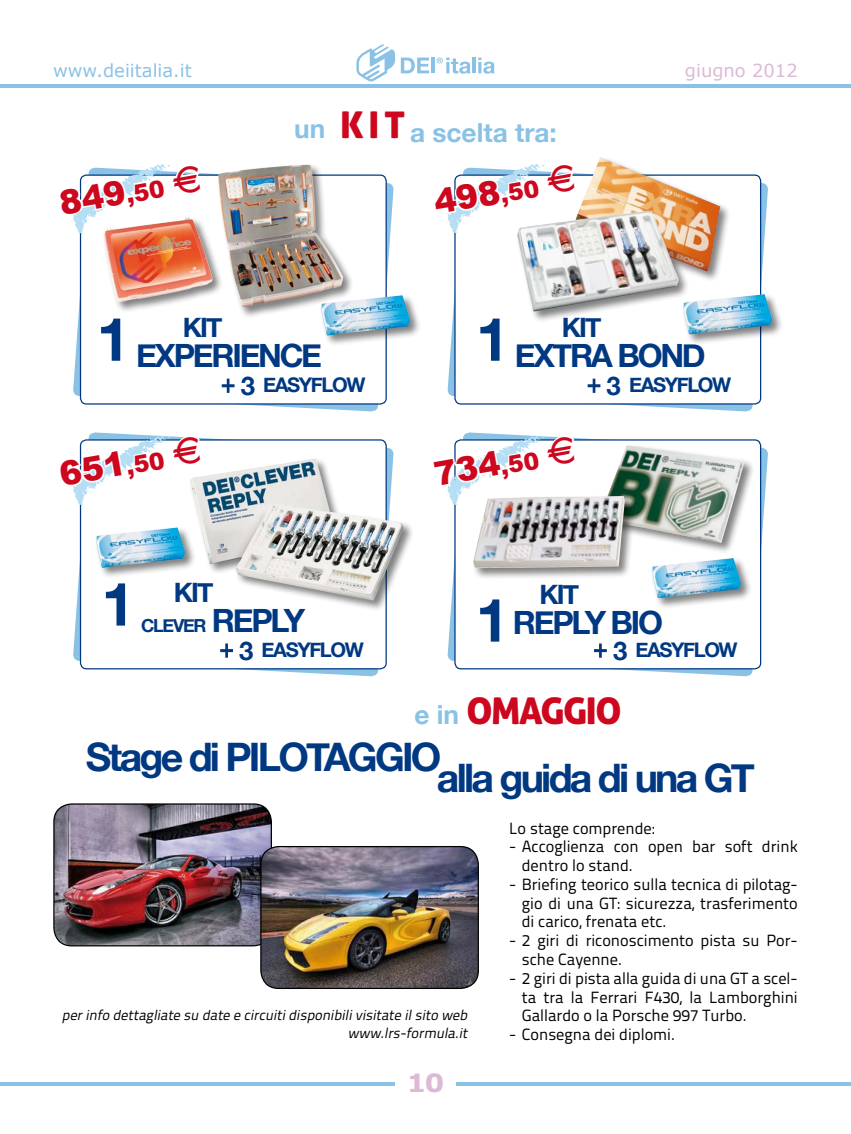
<style>
.page{position:relative;width:851px;height:1134px;background:#fff}
.page>*{position:absolute;margin:0;border:0;box-sizing:border-box;transform-origin:0 0}
.t1{font:700 60.25px "Helvetica Neue";color:#003882}
.t2{font:700 39.25px "Helvetica Neue";letter-spacing:-.07em;color:#003882}
.t3{font:36.75px "Aller Display";letter-spacing:-.04em;color:#cd071e}
.t4{font:900 33.25px "Arial";color:#cd071e}
.t5{font:700 32.12px "Helvetica Neue";letter-spacing:-.07em;color:#003882}
.t6{font:700 26.75px "Helvetica Neue";letter-spacing:-.07em;color:#003882}
.t7{font:700 26.25px "Helvetica Neue";color:#8ac2e6}
.t8{font:700 25px "Verdana";color:#dcb9d5;scale:1.1 1}
.t9{font:700 20.12px "Helvetica Neue";letter-spacing:-.07em;color:#003882}
.t10{font:700 18px "Helvetica Neue";letter-spacing:-.07em;color:#003882}
.t11{font:17.88px "Verdana";color:#8ac2e6}
.t12{font:17.88px "Verdana";color:#dcb9d5}
.t13{font:16.25px/18.8px "Titillium Text 22 L";color:#000}
.t14{font:italic 14.38px/18.8px "Titillium Text 22 L";color:#000;text-align:right}
.s1{font-size:23.5px}
.s2{font-family:"Euro font";font-weight:400}
.s3{font-size:25.75px}
.s4{font-size:60.25px}
.s5{font-size:32.12px}
.s6{font-family:"Helvetica Neue";font-weight:700;font-size:26.25px;color:#8ac2e6}
</style>
<div class="page">
<hr style="left:0;top:84px;width:850px;height:4px;background:#8ac2e6">
<hr style="left:0;top:1082px;width:850px;height:3px;background:#8ac2e6">
<svg style="left:356px;top:44px;width:39px;height:38px"></svg>
<svg style="left:401px;top:58px;width:28px;height:15px"></svg>
<hr style="left:431px;top:58px;width:4px;height:15px;background:#8ac2e6">
<svg style="left:436px;top:58px;width:34px;height:16px"></svg>
<hr style="left:472px;top:58px;width:3px;height:15px;background:#8ac2e6">
<svg style="left:478px;top:58px;width:16px;height:16px"></svg>
<div style="left:395px;top:1058px;width:60px;height:49px;background:#fff"></div>
<img style="left:54px;top:804px;width:217px;height:142px">
<div style="left:53px;top:803px;width:219px;height:143px;border:1px solid #000;border-radius:18px"></div>
<img style="left:261px;top:847px;width:217px;height:141px">
<div style="left:260px;top:846px;width:219px;height:143px;border:1px solid #000;border-radius:18px"></div>
<svg style="left:73px;top:173px;width:321px;height:239px"></svg>
<div style="left:80px;top:175px;width:306px;height:229px;background:#fff;border-radius:6px"></div>
<svg style="left:222px;top:379px;width:12px;height:14px"></svg>
<div style="left:319px;top:294px;width:103px;height:53px;background:#000;opacity:.5"></div>
<img style="left:320px;top:295px;width:90px;height:41px">
<svg style="left:447px;top:176px;width:321px;height:236px"></svg>
<div style="left:455px;top:175px;width:305px;height:229px;background:#fff;border-radius:6px"></div>
<div style="left:516px;top:156px;width:215px;height:167px;background:#000;opacity:.5"></div>
<img style="left:517px;top:157px;width:203px;height:155px">
<svg style="left:587px;top:379px;width:13px;height:14px"></svg>
<div style="left:681px;top:293px;width:102px;height:53px;background:#000;opacity:.5"></div>
<img style="left:682px;top:294px;width:90px;height:40px">
<svg style="left:73px;top:432px;width:321px;height:245px"></svg>
<div style="left:80px;top:440px;width:306px;height:229px;background:#fff;border-radius:6px"></div>
<div style="left:80px;top:439px;width:307px;height:230px;border:1px solid #003882;border-radius:6px"></div>
<svg style="left:220px;top:643px;width:13px;height:15px"></svg>
<div style="left:94px;top:526px;width:103px;height:53px;background:#000;opacity:.5"></div>
<img style="left:96px;top:527px;width:89px;height:41px">
<svg style="left:447px;top:432px;width:321px;height:245px"></svg>
<div style="left:455px;top:440px;width:305px;height:229px;background:#fff;border-radius:6px"></div>
<div style="left:454px;top:439px;width:307px;height:230px;border:1px solid #003882;border-radius:6px"></div>
<svg style="left:594px;top:643px;width:12px;height:15px"></svg>
<div style="left:650px;top:557px;width:102px;height:53px;background:#000;opacity:.5"></div>
<img style="left:651px;top:558px;width:90px;height:40px">
<div style="left:102px;top:216px;width:122px;height:98px;background:#000;opacity:.5"></div>
<img style="left:104px;top:217px;width:109px;height:85px">
<div style="left:217px;top:163px;width:137px;height:156px;background:#000;opacity:.5"></div>
<img style="left:218px;top:165px;width:125px;height:143px">
<div style="left:598px;top:444px;width:157px;height:110px;background:#000;opacity:.5"></div>
<img style="left:599px;top:445px;width:145px;height:98px">
<div style="left:472px;top:494px;width:164px;height:86px;background:#000;opacity:.5"></div>
<img style="left:473px;top:496px;width:151px;height:72px">
<div style="left:188px;top:457px;width:227px;height:155px;background:#000;opacity:.5"></div>
<img style="left:190px;top:458px;width:213px;height:143px">
<svg style="left:73px;top:164px;width:130px;height:70px"></svg>
<svg style="left:447px;top:161px;width:130px;height:72px"></svg>
<svg style="left:73px;top:433px;width:130px;height:72px"></svg>
<svg style="left:447px;top:433px;width:130px;height:72px"></svg>
<p class="t11" style="left:53px;top:59px;width:140px">www.deiitalia.it</p>
<p class="t12" style="left:685px;top:59px;width:114px">giugno 2012</p>
<h3 class="t7" style="left:294px;top:117px;width:264px">un <sup>K</sup> <sup>I</sup> <sup>T</sup> a scelta tra:</h3>
<h3 class="t4" style="left:56px;top:179px;width:146px;rotate:-10deg">849<span class="s1">,50</span> <span class="s2">E</span></h3>
<h3 class="t4" style="left:430px;top:179px;width:146px;rotate:-10deg">498<span class="s1">,50</span> <span class="s2">E</span></h3>
<h1 class="t1" style="left:97px;top:302px;width:35px">1</h1>
<h3 class="t6" style="left:183px;top:311px;width:41px">KIT</h3>
<h3 class="t5" style="left:136px;top:336px;width:187px">EXPERIENCE</h3>
<p class="t9" style="left:241px;top:372px;width:126px"><span class="s3">3</span> EASYFLOW</p>
<h1 class="t1" style="left:476px;top:302px;width:35px">1</h1>
<h3 class="t6" style="left:561px;top:311px;width:41px">KIT</h3>
<h3 class="t5" style="left:515px;top:336px;width:192px">EXTRA BOND</h3>
<p class="t9" style="left:606px;top:372px;width:126px"><span class="s3">3</span> EASYFLOW</p>
<h3 class="t4" style="left:56px;top:451px;width:146px;rotate:-10deg">651<span class="s1">,50</span> <span class="s2">E</span></h3>
<h3 class="t4" style="left:430px;top:451px;width:146px;rotate:-10deg">734<span class="s1">,50</span> <span class="s2">E</span></h3>
<h3 class="t6" style="left:101px;top:576px;width:113px"><span class="s4">1</span> KIT</h3>
<p class="t10" style="left:141px;top:614px;width:165px">CLEVER <span class="s5">REPLY</span></p>
<p class="t9" style="left:239px;top:637px;width:126px"><span class="s3">3</span> EASYFLOW</p>
<h1 class="t1" style="left:475px;top:583px;width:35px">1</h1>
<h3 class="t6" style="left:539px;top:578px;width:41px">KIT</h3>
<h3 class="t5" style="left:513px;top:602px;width:152px">REPLY BIO</h3>
<p class="t9" style="left:613px;top:637px;width:126px"><span class="s3">3</span> EASYFLOW</p>
<h3 class="t3" style="left:414px;top:687px;width:209px"><span class="s6">e in</span> OMAGGIO</h3>
<h2 class="t2" style="left:86px;top:732px;width:357px">Stage di PILOTAGGIO</h2>
<h2 class="t2" style="left:437px;top:754px;width:319px">alla guida di una GT</h2>
<p class="t14" style="left:62px;top:1004px;width:410px">perinfo dettagliate su date e circuitidisponibilivisitate ilsito web www.lrs-formula.it</p>
<h3 class="t8" style="left:406px;top:1067px;width:36px">10</h3>
<p class="t13" style="left:509px;top:818px;width:147px">Lo stage comprende:</p>
<p class="t13" style="left:521px;top:836px;width:277px;text-indent:-12px">- Accoglienza con open bar soft drink dentro lo stand.</p>
<p class="t13" style="left:521px;top:874px;width:277px;text-align:justify;text-indent:-12px">- Briefing teorico sulla tecnica di pilotag&shy;gio di una GT: sicurezza, trasferimento di carico, frenata etc.</p>
<p class="t13" style="left:521px;top:930px;width:277px;text-indent:-12px">- 2 giri di riconoscimento pista su Por&shy;sche Cayenne.</p>
<p class="t13" style="left:521px;top:968px;width:277px;text-align:justify;text-indent:-12px">- 2 giri di pista alla guida di una GT a scel&shy;ta tra la Ferrari F430, la Lamborghini Gallardo o la Porsche 997 Turbo.</p>
<p class="t13" style="left:509px;top:1024px;width:167px">- Consegna dei diplomi.</p>
</div>
